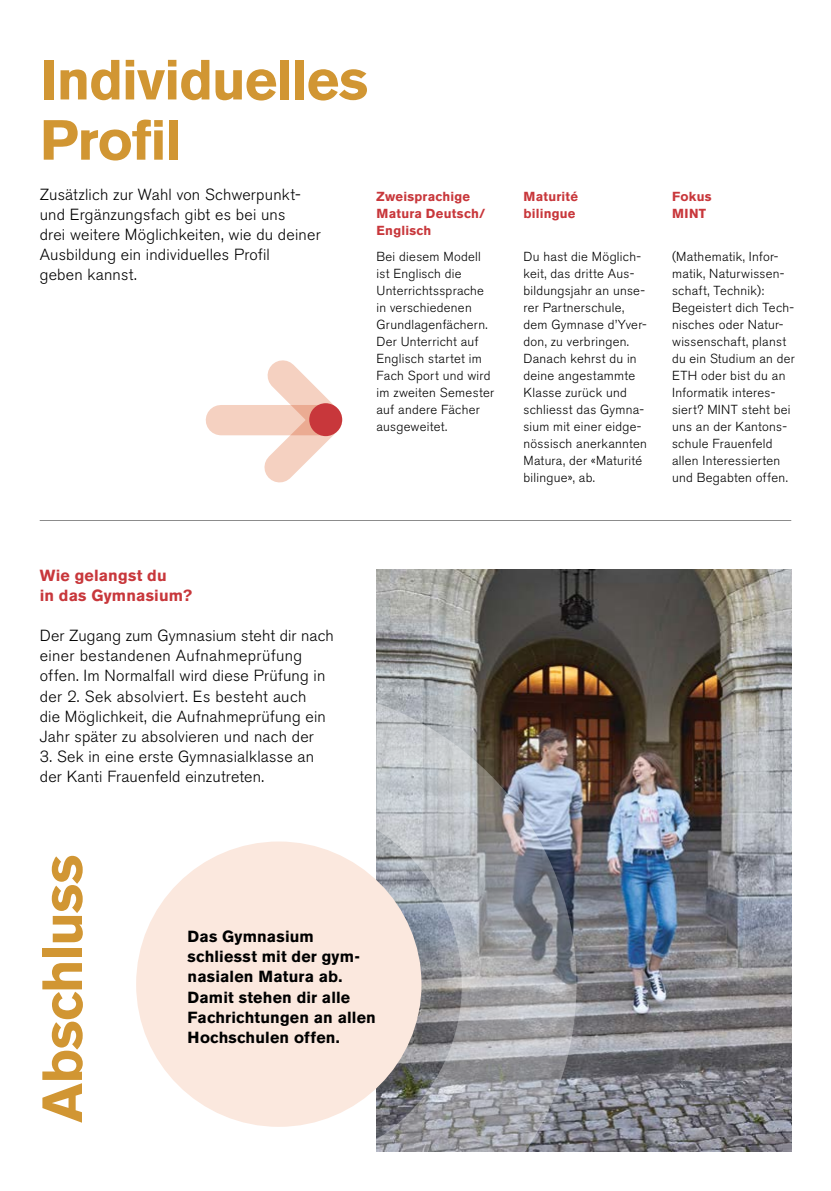
<style>
.page{position:relative;width:831px;height:1191px;background:#fff}
.page>*{position:absolute;margin:0;border:0;box-sizing:border-box;transform-origin:0 0}
.t1{font:700 56px/60.2px "Akzidenz Grotesk BE";letter-spacing:-.02em;color:#d19633}
.t2{font:300 16px/20px "Akzidenz Grotesk BE";letter-spacing:.015em;color:#000}
.t3{font:700 16px/20px "Akzidenz Grotesk BE";letter-spacing:.01em;color:#000}
.t4{font:700 16px/20px "Akzidenz Grotesk BE";letter-spacing:.01em;color:#c8373b}
.t5{font:300 13px/17px "Akzidenz Grotesk BE";letter-spacing:.02em;color:#000}
.t6{font:700 13px/17px "Akzidenz Grotesk BE";letter-spacing:.02em;color:#c8373b}
</style>
<div class="page">
<img style="left:376px;top:570px;width:415px;height:581px">
<hr style="left:40px;top:520px;width:751px;height:1px;background:#000">
<img style="left:376px;top:686px;width:200px;height:466px">
<div style="left:221px;top:405px;width:102px;height:30px;background:#f5d1c1"></div>
<svg style="left:246px;top:360px;width:97px;height:123px"></svg>
<div style="left:309px;top:403px;width:33px;height:33px;background:#c8373b;border-radius:50%"></div>
<div style="left:136px;top:841px;width:285px;height:285px;background:#fbe8de;border-radius:50%"></div>
<h1 class="t1" style="left:40px;top:50px;width:330px">Individuelles<br>Profil</h1>
<p class="t2" style="left:40px;top:185px;width:282px">Zusätzlich zur Wahl von Schwerpunkt&shy;und Ergänzungsfach gibt es bei uns<br>drei weitere Möglichkeiten, wie du deiner Ausbildung ein individuelles Profil<br>geben kannst.</p>
<p class="t6" style="left:376px;top:188px;width:110px">Zweisprachige<br>Matura Deutsch/<br>Englisch</p>
<p class="t5" style="left:376px;top:248px;width:119px">Bei diesem Modell ist Englisch die<br>Unterrichtssprache in verschiedenen<br>Grundlagenfächern.<br>Der Unterricht auf<br>Englisch startet im<br>Fach Sport und wird im zweiten Semester auf andere Fächer ausgeweitet.</p>
<p class="t6" style="left:523px;top:188px;width:56px">Maturité bilingue</p>
<p class="t5" style="left:523px;top:248px;width:125px">Du hast die Möglich&shy;keit, das dritte Aus&shy;bildungsjahr an unse&shy;rer Partnerschule, dem Gymnase d’Yver&shy;don, zu verbringen.<br>Danach kehrst du in deine angestammte<br>Klasse zurück und schliesst das Gymna&shy;sium mit einer eidge&shy;nössisch anerkannten<br>Matura, der «Maturité bilingue», ab.</p>
<p class="t6" style="left:672px;top:188px;width:41px">Fokus<br>MINT</p>
<p class="t5" style="left:672px;top:248px;width:124px">(Mathematik, Infor-- matik, Naturwissen-- schaft, Technik):<br>Begeistert dich Tech&shy;nisches oder Natur&shy;wissenschaft, planst du ein Studium an der<br>ETH oder bist du an<br>Informatik interes&shy;siert? MINT steht bei uns an der Kantons&shy;schule Frauenfeld allen Interessierten und Begabten offen.</p>
<p class="t4" style="left:40px;top:565px;width:154px">Wie gelangst du<br>in das Gymnasium?</p>
<p class="t2" style="left:40px;top:626px;width:295px">Der Zugang zum Gymnasium steht dir nach einer bestandenen Aufnahmeprüfung offen. Im Normalfall wird diese Prüfung in der 2. Sek absolviert. Es besteht auch<br>die Möglichkeit, die Aufnahmeprüfung ein Jahr später zu absolvieren und nach der</p>
<p class="t2" style="left:40px;top:746px;width:276px">3. Sek in eine erste Gymnasialklasse an der Kanti Frauenfeld einzutreten.</p>
<h1 class="t1" style="left:33px;top:1122px;width:270px;rotate:-90deg">Abschluss</h1>
<p class="t3" style="left:188px;top:927px;width:190px">Das Gymnasium schliesst mit der gym&shy;nasialen Matura ab.<br>Damit stehen dir alle<br>Fachrichtungen an allen<br>Hochschulen offen.</p>
</div>
